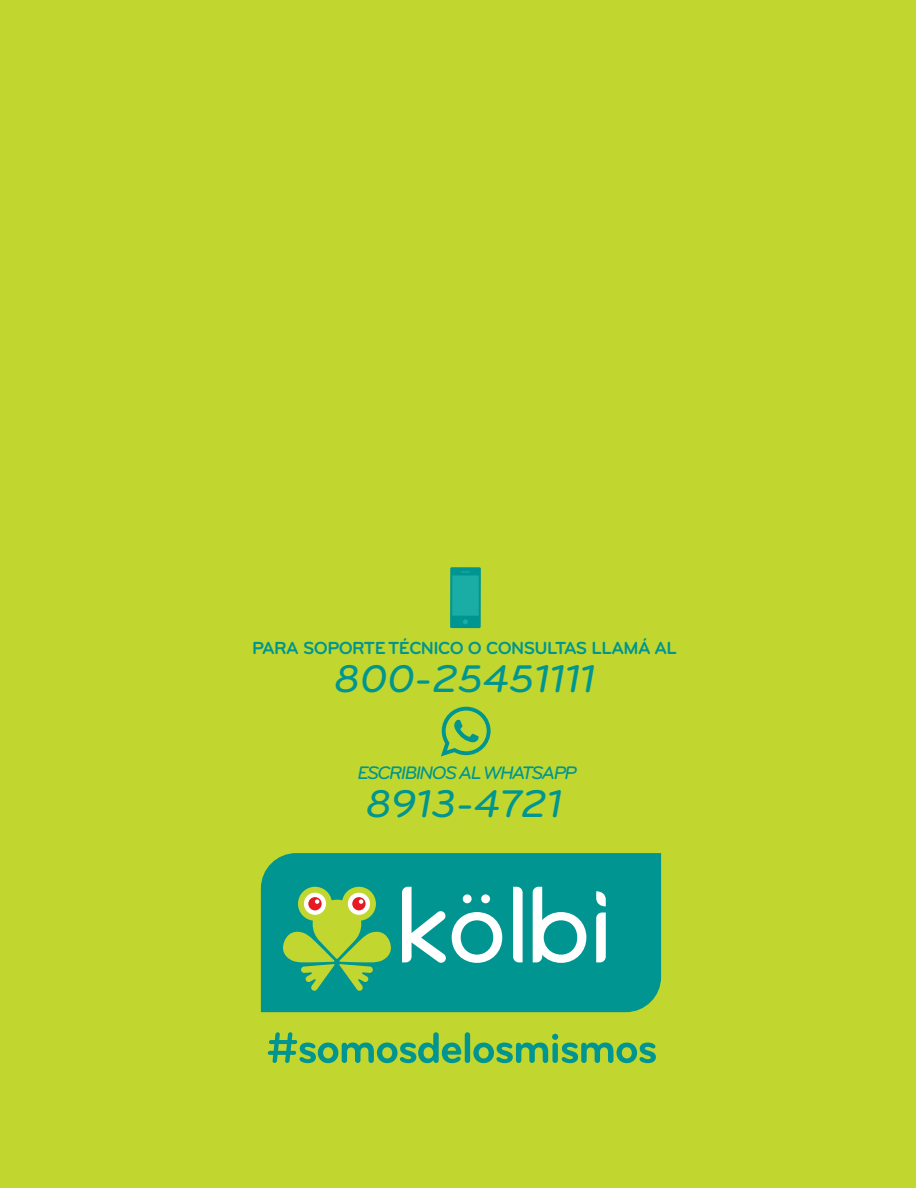
<style>
.page{position:relative;width:918px;height:1188px;background:#fff}
.page>*{position:absolute;margin:0;border:0;box-sizing:border-box;transform-origin:0 0}
.t1{font:italic 500 40.05px "Bryant Pro";color:#009590}
.t2{font:italic 500 18.9px "Bryant Pro";letter-spacing:-.085em;color:#009590}
.t3{font:700 18.15px "Bryant Pro";letter-spacing:-.03em;color:#009590}
</style>
<div class="page">
<div style="left:0;top:0;width:915px;height:1188px;background:#c1d72f"></div>
<div style="left:261px;top:853px;width:400px;height:159px;background:#009590"></div>
<svg style="left:279px;top:887px;width:116px;height:104px"></svg>
<svg style="left:513px;top:887px;width:10px;height:75px"></svg>
<svg style="left:596px;top:913px;width:10px;height:49px"></svg>
<svg style="left:533px;top:887px;width:53px;height:76px;background:#68c0bd"></svg>
<svg style="left:402px;top:887px;width:100px;height:76px;background:#5abab7"></svg>
<svg style="left:596px;top:891px;width:10px;height:15px"></svg>
<svg style="left:268px;top:1032px;width:193px;height:31px"></svg>
<div style="left:465px;top:1032px;width:5px;height:31px;background:#009590;border-radius:3px"></div>
<svg style="left:473px;top:1034px;width:183px;height:29px"></svg>
<div style="left:450px;top:567px;width:31px;height:61px;background:#009590;border-radius:2px"></div>
<svg style="left:463px;top:619px;width:5px;height:5px"></svg>
<div style="left:452px;top:575px;width:27px;height:41px;background:#19ada5"></div>
<svg style="left:461px;top:571px;width:9px;height:2px"></svg>
<svg style="left:441px;top:707px;width:50px;height:49px"></svg>
<p class="t3" style="left:252px;top:637px;width:426px">PARA SOPORTE TÉCNICO O CONSULTAS LLAMÁ AL</p>
<h1 class="t1" style="left:334px;top:654px;width:263px">800-25451111</h1>
<p class="t2" style="left:358px;top:761px;width:221px">ESCRIBINOS AL WHATSAPP</p>
<h1 class="t1" style="left:366px;top:779px;width:198px">8913-4721</h1>
</div>
